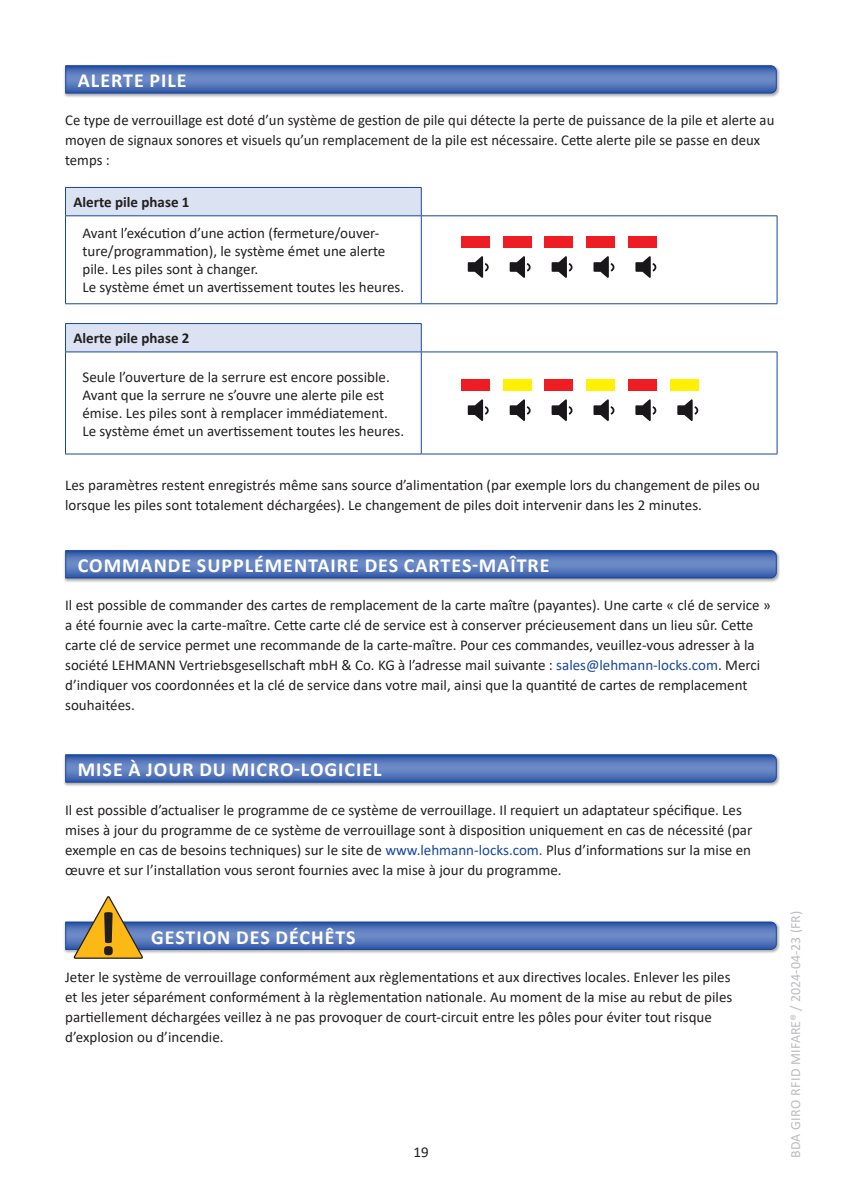
<style>
.page{position:relative;width:842px;height:1191px;background:#fff}
.page>*{position:absolute;margin:0;border:0;box-sizing:border-box;transform-origin:0 0}
.t1{font:700 63px "Calibri";color:#231f20}
.t2{font:700 20px "Calibri";letter-spacing:.05em;color:#fff}
.t3{font:15px/20px "Calibri";color:#231f20}
.t4{font:700 15px "Calibri";color:#231f20}
.t5{font:14px "Calibri";color:#bcbdc0}
.s1{color:#18469d}
</style>
<div class="page">
<div style="left:63px;top:64px;width:717px;height:34px;background:#231f20;opacity:.4"></div>
<svg style="left:65px;top:65px;width:712px;height:29px"></svg>
<svg style="left:66px;top:188px;width:355px;height:115px"></svg>
<hr style="left:65px;top:187px;width:357px;height:1px;background:#18469d">
<svg style="left:65px;top:188px;width:1px;height:27px"></svg>
<svg style="left:421px;top:188px;width:1px;height:27px"></svg>
<hr style="left:65px;top:215px;width:356px;height:1px;background:#18469d">
<hr style="left:65px;top:216px;width:1px;height:87px;background:#18469d">
<hr style="left:421px;top:215px;width:356px;height:1px;background:#18469d">
<hr style="left:421px;top:216px;width:1px;height:87px;background:#18469d">
<hr style="left:777px;top:216px;width:1px;height:87px;background:#18469d">
<hr style="left:65px;top:303px;width:356px;height:1px;background:#18469d">
<hr style="left:421px;top:303px;width:356px;height:1px;background:#18469d">
<div style="left:461px;top:236px;width:28px;height:11px;background:#ee1d23"></div>
<div style="left:503px;top:236px;width:28px;height:11px;background:#ee1d23"></div>
<div style="left:545px;top:236px;width:28px;height:11px;background:#ee1d23"></div>
<div style="left:587px;top:236px;width:28px;height:11px;background:#ee1d23"></div>
<div style="left:629px;top:236px;width:28px;height:11px;background:#ee1d23"></div>
<svg style="left:468px;top:256px;width:21px;height:22px"></svg>
<svg style="left:510px;top:256px;width:21px;height:22px"></svg>
<svg style="left:552px;top:256px;width:21px;height:22px"></svg>
<svg style="left:593px;top:256px;width:21px;height:22px"></svg>
<svg style="left:635px;top:256px;width:21px;height:22px"></svg>
<svg style="left:66px;top:324px;width:355px;height:130px"></svg>
<hr style="left:65px;top:323px;width:357px;height:1px;background:#18469d">
<svg style="left:65px;top:324px;width:1px;height:27px"></svg>
<svg style="left:421px;top:324px;width:1px;height:27px"></svg>
<hr style="left:65px;top:351px;width:356px;height:1px;background:#18469d">
<hr style="left:65px;top:352px;width:1px;height:102px;background:#18469d">
<hr style="left:421px;top:351px;width:356px;height:1px;background:#18469d">
<hr style="left:421px;top:352px;width:1px;height:102px;background:#18469d">
<hr style="left:777px;top:352px;width:1px;height:102px;background:#18469d">
<hr style="left:65px;top:454px;width:356px;height:1px;background:#18469d">
<hr style="left:421px;top:454px;width:356px;height:1px;background:#18469d">
<div style="left:461px;top:379px;width:28px;height:12px;background:#ee1d23"></div>
<div style="left:503px;top:379px;width:28px;height:12px;background:#fff101"></div>
<div style="left:545px;top:379px;width:28px;height:12px;background:#ee1d23"></div>
<div style="left:587px;top:379px;width:28px;height:12px;background:#fff101"></div>
<div style="left:629px;top:379px;width:28px;height:12px;background:#ee1d23"></div>
<div style="left:670px;top:379px;width:29px;height:12px;background:#fff101"></div>
<svg style="left:468px;top:399px;width:21px;height:22px"></svg>
<svg style="left:510px;top:399px;width:21px;height:22px"></svg>
<svg style="left:552px;top:399px;width:21px;height:22px"></svg>
<svg style="left:593px;top:399px;width:21px;height:22px"></svg>
<svg style="left:635px;top:399px;width:21px;height:22px"></svg>
<svg style="left:677px;top:399px;width:21px;height:22px"></svg>
<div style="left:63px;top:549px;width:717px;height:34px;background:#231f20;opacity:.4"></div>
<svg style="left:65px;top:549px;width:712px;height:30px"></svg>
<div style="left:63px;top:753px;width:717px;height:34px;background:#231f20;opacity:.4"></div>
<svg style="left:65px;top:754px;width:712px;height:29px"></svg>
<svg style="left:65px;top:896px;width:712px;height:63px"></svg>
<h2 class="t2" style="left:78px;top:67px;width:110px">ALERTE PILE</h2>
<p class="t3" style="left:65px;top:110px;width:711px">Ce type de verrouillage est doté d’un système de gestion de pile qui détecte la perte de puissance de la pile et alerte au moyen de signaux sonores et visuels qu’un remplacement de la pile est nécessaire. Cette alerte pile se passe en deux temps :</p>
<p class="t4" style="left:73px;top:191px;width:118px">Alerte pile phase 1</p>
<p class="t3" style="left:83px;top:224px;width:323px;line-height:18px">Avant l’exécution d’une action (fermeture/ouver&shy;ture/programmation), le système émet une alerte pile. Les piles sont à changer.<br>Le système émet un avertissement toutes les heures.</p>
<p class="t4" style="left:73px;top:327px;width:118px">Alerte pile phase 2</p>
<p class="t3" style="left:83px;top:367px;width:323px;line-height:18px">Seule l’ouverture de la serrure est encore possible.<br>Avant que la serrure ne s’ouvre une alerte pile est émise. Les piles sont à remplacer immédiatement.<br>Le système émet un avertissement toutes les heures.</p>
<p class="t3" style="left:65px;top:474px;width:696px">Les paramètres restent enregistrés même sans source d’alimentation (par exemple lors du changement de piles ou lorsque les piles sont totalement déchargées). Le changement de piles doit intervenir dans les 2 minutes.</p>
<h2 class="t2" style="left:78px;top:551px;width:473px">COMMANDE SUPPLÉMENTAIRE DES CARTES-MAÎTRE</h2>
<p class="t3" style="left:65px;top:595px;width:707px">Il est possible de commander des cartes de remplacement de la carte maître (payantes). Une carte « clé de service » a été fournie avec la carte-maître. Cette carte clé de service est à conserver précieusement dans un lieu sûr. Cette carte clé de service permet une recommande de la carte-maître. Pour ces commandes, veuillez-vous adresser à la société LEHMANN Vertriebsgesellschaft mbH &amp; Co. KG à l’adresse mail suivante : <span class="s1">sales@lehmann-locks.com</span>. Merci d’indiquer vos coordonnées et la clé de service dans votre mail, ainsi que la quantité de cartes de remplacement souhaitées.</p>
<h2 class="t2" style="left:78px;top:755px;width:305px">MISE À JOUR DU MICRO-LOGICIEL</h2>
<p class="t3" style="left:65px;top:799px;width:689px">Il est possible d’actualiser le programme de ce système de verrouillage. Il requiert un adaptateur spécifique. Les mises à jour du programme de ce système de verrouillage sont à disposition uniquement en cas de nécessité (par exemple en cas de besoins techniques) sur le site de <span class="s1">www.lehmann-locks.com.</span> Plus d’informations sur la mise en œuvre et sur l’installation vous seront fournies avec la mise à jour du programme.</p>
<h1 class="t1" style="left:97px;top:889px;width:22px">!</h1>
<h2 class="t2" style="left:151px;top:923px;width:206px">GESTION DES DÉCHÊTS</h2>
<p class="t3" style="left:65px;top:966px;width:669px">Jeter le système de verrouillage conformément aux règlementations et aux directives locales. Enlever les piles et les jeter séparément conformément à la règlementation nationale. Au moment de la mise au rebut de piles partiellement déchargées veillez à ne pas provoquer de court-circuit entre les pôles pour éviter tout risque d’explosion ou d’incendie.</p>
<p class="t3" style="left:413px;top:1142px;width:17px">19</p>
<p class="t5" style="left:786px;top:1157px;width:248px;rotate:-90deg">BDA GIRO RFID MIFARE® / 2024-04-23 (FR)</p>
</div>
